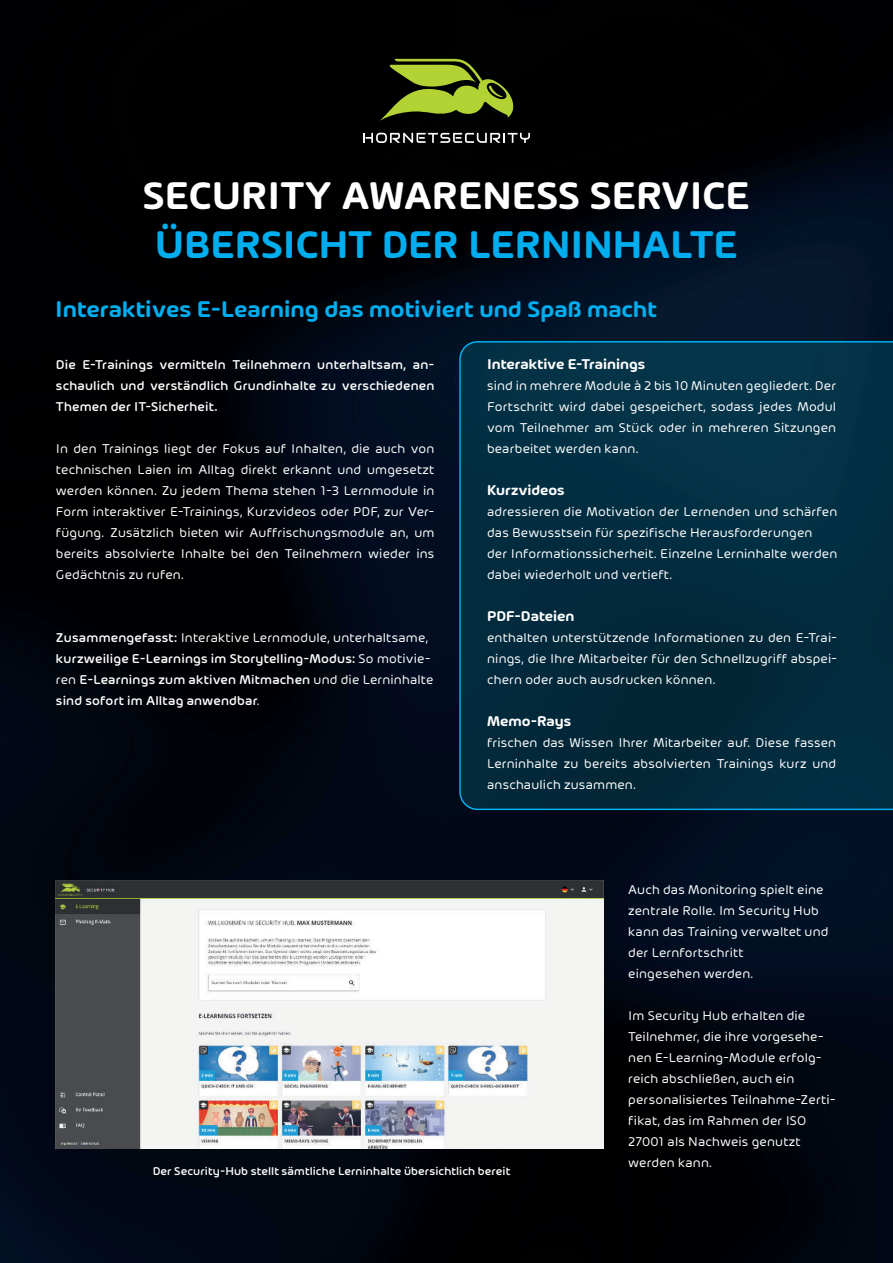
<style>
.page{position:relative;width:893px;height:1263px;background:#fff}
.page>*{position:absolute;margin:0;border:0;box-sizing:border-box;transform-origin:0 0}
.t1{font:600 40.8px "Hornet";color:#fff}
.t2{font:600 40.8px "Hornet";color:#00aeef}
.t3{font:600 24px "Hornet";color:#00aeef}
.t4{font:600 15px "Hornet";color:#fff}
.t5{font:13.5px/21px "Hornet";letter-spacing:.015em;color:#fff;text-align:justify}
.t6{font:500 13.5px/21px "Hornet";letter-spacing:.01em;color:#fff;text-align:justify}
.t7{font:500 12px "Hornet";letter-spacing:.005em;color:#fff}
.s1{font-weight:400}
</style>
<div class="page">
<img style="left:0;top:0;width:893px;height:1263px">
<svg style="left:459px;top:341px;width:434px;height:469px;background:#022e41"></svg>
<svg style="left:363px;top:133px;width:167px;height:10px"></svg>
<svg style="left:380px;top:59px;width:136px;height:62px;background:#556419"></svg>
<img style="left:55px;top:880px;width:549px;height:268px">
<h1 class="t1" style="left:143px;top:174px;width:608px">SECURITY AWARENESS SERVICE</h1>
<h1 class="t2" style="left:155px;top:223px;width:585px">ÜBERSICHT DER LERNINHALTE</h1>
<h2 class="t3" style="left:55px;top:297px;width:603px">Interaktives E-Learning das motiviert und Spaß macht</h2>
<p class="t6" style="left:56px;top:354px;width:380px">Die E-Trainings vermitteln Teilnehmern unterhaltsam, an&shy;schaulich und verständlich Grundinhalte zu verschiedenen Themen der IT-Sicherheit.</p>
<p class="t5" style="left:56px;top:439px;width:380px">In den Trainings liegt der Fokus auf Inhalten, die auch von technischen Laien im Alltag direkt erkannt und umgesetzt werden können. Zu jedem Thema stehen 1-3 Lernmodule in Form interaktiver E-Trainings, Kurzvideos oder PDF, zur Ver&shy;fügung. Zusätzlich bieten wir Auffrischungsmodule an, um bereits absolvierte Inhalte bei den Teilnehmern wieder ins Gedächtnis zu rufen.</p>
<p class="t6" style="left:56px;top:627px;width:379px;text-align:left">Zusammengefasst: <span class="s1">Interaktive Lernmodule, unterhaltsame, </span>kurzweilige E-Learnings im Storytelling-Modus: <span class="s1">So motivie&shy;ren</span> E-Learnings zum aktiven Mitmachen <span class="s1">und die Lerninhalte </span>sind sofort im Alltag anwendbar<span class="s1">.</span></p>
<p class="t4" style="left:487px;top:356px;width:160px">Interaktive E-Trainings</p>
<p class="t5" style="left:487px;top:376px;width:351px">sind in mehrere Module à 2 bis 10 Minuten gegliedert. Der Fortschritt wird dabei gespeichert, sodass jedes Modul vom Teilnehmer am Stück oder in mehreren Sitzungen bearbeitet werden kann.</p>
<p class="t4" style="left:487px;top:482px;width:79px">Kurzvideos</p>
<p class="t5" style="left:487px;top:502px;width:352px;text-align:left">adressieren die Motivation der Lernenden und schärfen das Bewusstsein für spezifische Herausforderungen<br>der Informationssicherheit. Einzelne Lerninhalte werden dabei wiederholt und vertieft.</p>
<p class="t4" style="left:487px;top:608px;width:89px">PDF-Dateien</p>
<p class="t5" style="left:487px;top:628px;width:352px">enthalten unterstützende Informationen zu den E-Trai&shy;nings, die Ihre Mitarbeiter für den Schnellzugriff abspei&shy;chern oder auch ausdrucken können.</p>
<p class="t4" style="left:487px;top:713px;width:86px">Memo-Rays</p>
<p class="t5" style="left:487px;top:733px;width:351px">frischen das Wissen Ihrer Mitarbeiter auf. Diese fassen Lerninhalte zu bereits absolvierten Trainings kurz und anschaulich zusammen.</p>
<p class="t7" style="left:153px;top:1165px;width:359px">Der Security-Hub stellt sämtliche Lerninhalte übersichtlich bereit</p>
<p class="t5" style="left:628px;top:880px;width:202px;text-align:left">Auch das Monitoring spielt eine zentrale Rolle. Im Security Hub kann das Training verwaltet und der Lernfortschritt<br>eingesehen werden.</p>
<p class="t5" style="left:628px;top:1006px;width:209px;text-align:left">Im Security Hub erhalten die<br>Teilnehmer, die ihre vorgesehe&shy;nen E-Learning-Module erfolg&shy;reich abschließen, auch ein personalisiertes Teilnahme-Zerti&shy;fikat, das im Rahmen der ISO<br>27001 als Nachweis genutzt werden kann.</p>
</div>
